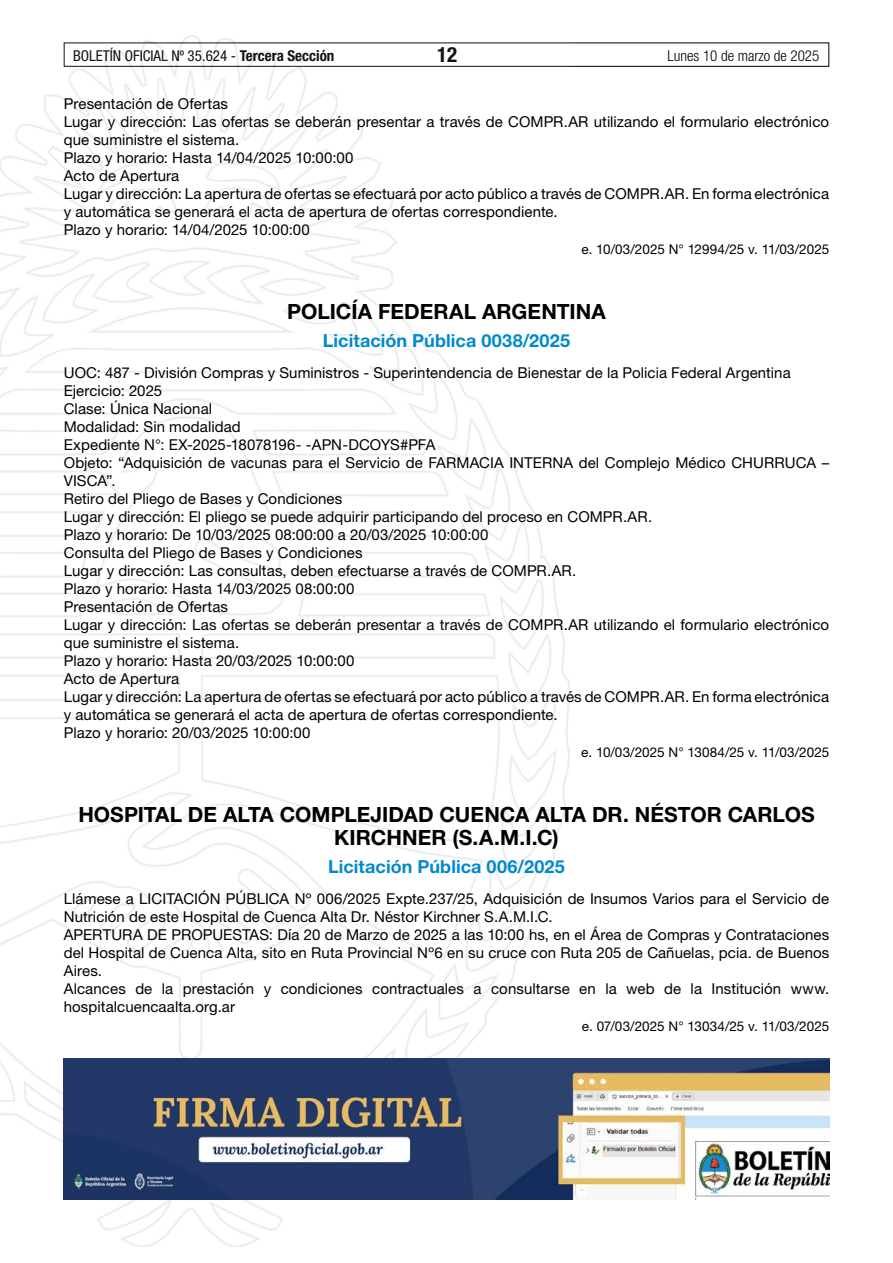
<style>
.page{position:relative;width:893px;height:1263px;background:#fff}
.page>*{position:absolute;margin:0;border:0;box-sizing:border-box;transform-origin:0 0}
.t1{font:700 21px/22.5px "Helvetica Neue LT Std";color:#000;text-align:center}
.t2{font:700 condensed 21px "Helvetica Neue LT Std";color:#000}
.t3{font:700 18px "Helvetica Neue LT Std";letter-spacing:.005em;color:#0089cf}
.t4{font:15px/18px "Helvetica Neue LT Std";letter-spacing:.005em;color:#000}
.t5{font:condensed 15px "Helvetica Neue LT Std";color:#000}
.t6{font:300 condensed 15px "Helvetica Neue LT Std";color:#000}
.t7{font:13.5px "Helvetica Neue LT Std";letter-spacing:-.005em;color:#000}
.s1{font-weight:700}
</style>
<div class="page">
<div style="left:64px;top:43px;width:765px;height:24px;border:1px solid #000"></div>
<img style="left:0;top:35px;width:569px;height:1211px">
<img style="left:64px;top:1059px;width:765px;height:140px">
<p class="t5" style="left:73px;top:47px;width:263px">BOLETÍN OFICIAL Nº 35.624 - <span class="s1">Tercera Sección</span></p>
<h1 class="t2" style="left:437px;top:42px;width:22px">12</h1>
<p class="t6" style="left:667px;top:47px;width:153px">Lunes 10 de marzo de 2025</p>
<p class="t4" style="left:64px;top:94px;width:767px">Presentación de Ofertas<br>Lugar y dirección: Las ofertas se deberán presentar a través de COMPR.AR utilizando el formulario electrónico que suministre el sistema.<br>Plazo y horario: Hasta 14/04/2025 10:00:00<br>Acto de Apertura<br>Lugar y dirección: La apertura de ofertas se efectuará por acto público a través de COMPR.AR. En forma electrónica y automática se generará el acta de apertura de ofertas correspondiente.<br>Plazo y horario: 14/04/2025 10:00:00</p>
<p class="t7" style="left:581px;top:241px;width:249px">e. 10/03/2025 N° 12994/25 v. 11/03/2025</p>
<h1 class="t1" style="left:287px;top:300px;width:320px">POLICÍA FEDERAL ARGENTINA</h1>
<p class="t3" style="left:323px;top:329px;width:249px">Licitación Pública 0038/2025</p>
<p class="t4" style="left:64px;top:363px;width:767px">UOC: 487 - División Compras y Suministros - Superintendencia de Bienestar de la Policia Federal Argentina Ejercicio: 2025<br>Clase: Única Nacional<br>Modalidad: Sin modalidad<br>Expediente N°: EX-2025-18078196- -APN-DCOYS#PFA<br>Objeto: “Adquisición de vacunas para el Servicio de FARMACIA INTERNA del Complejo Médico CHURRUCA – VISCA”.<br>Retiro del Pliego de Bases y Condiciones<br>Lugar y dirección: El pliego se puede adquirir participando del proceso en COMPR.AR.<br>Plazo y horario: De 10/03/2025 08:00:00 a 20/03/2025 10:00:00<br>Consulta del Pliego de Bases y Condiciones<br>Lugar y dirección: Las consultas, deben efectuarse a través de COMPR.AR.<br>Plazo y horario: Hasta 14/03/2025 08:00:00<br>Presentación de Ofertas<br>Lugar y dirección: Las ofertas se deberán presentar a través de COMPR.AR utilizando el formulario electrónico que suministre el sistema.<br>Plazo y horario: Hasta 20/03/2025 10:00:00<br>Acto de Apertura<br>Lugar y dirección: La apertura de ofertas se efectuará por acto público a través de COMPR.AR. En forma electrónica y automática se generará el acta de apertura de ofertas correspondiente.<br>Plazo y horario: 20/03/2025 10:00:00</p>
<p class="t7" style="left:581px;top:744px;width:249px">e. 10/03/2025 N° 13084/25 v. 11/03/2025</p>
<h1 class="t1" style="left:78px;top:803px;width:738px">HOSPITAL DE ALTA COMPLEJIDAD CUENCA ALTA DR. NÉSTOR CARLOS<br>KIRCHNER (S.A.M.I.C)</h1>
<p class="t3" style="left:328px;top:855px;width:238px">Licitación Pública 006/2025</p>
<p class="t4" style="left:64px;top:889px;width:767px">Llámese a LICITACIÓN PÚBLICA Nº 006/2025 Expte.237/25, Adquisición de Insumos Varios para el Servicio de Nutrición de este Hospital de Cuenca Alta Dr. Néstor Kirchner S.A.M.I.C.<br>APERTURA DE PROPUESTAS: Día 20 de Marzo de 2025 a las 10:00 hs, en el Área de Compras y Contrataciones del Hospital de Cuenca Alta, sito en Ruta Provincial Nº6 en su cruce con Ruta 205 de Cañuelas, pcia. de Buenos Aires.<br>Alcances de la prestación y condiciones contractuales a consultarse en la web de la Institución www. hospitalcuencaalta.org.ar</p>
<p class="t7" style="left:582px;top:1018px;width:249px">e. 07/03/2025 N° 13034/25 v. 11/03/2025</p>
</div>
